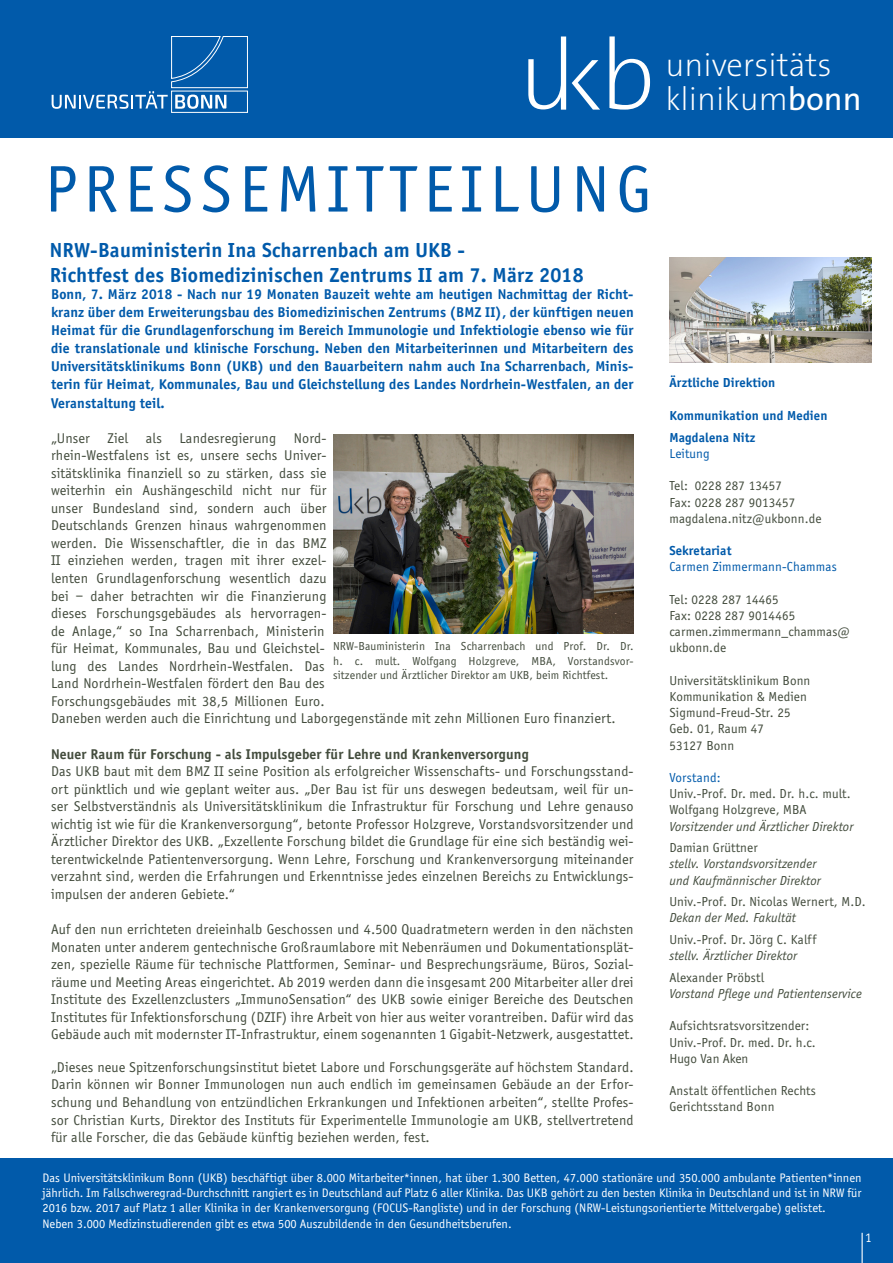
<style>
.page{position:relative;width:893px;height:1263px;background:#fff}
.page>*{position:absolute;margin:0;border:0;box-sizing:border-box;transform-origin:0 0}
.t1{font:67.95px "Officina Sans EF";letter-spacing:.1em;color:#015aaa}
.t2{font:200 32.7px "The Sans Os F";color:#fff}
.t3{font:700 21px/25.2px "Officina Sans EF";letter-spacing:.01em;color:#015aaa}
.t4{font:14.7px/17.5px "Officina Sans EF";letter-spacing:.01em;color:#434c3d;text-align:justify}
.t5{font:700 14.7px/18px "Officina Sans EF";letter-spacing:.01em;color:#015aaa;text-align:justify}
.t6{font:700 14.7px "Officina Sans EF";letter-spacing:.01em;color:#434c3d}
.t7{font:13.5px/16.2px "Officina Sans EF";letter-spacing:.01em;color:#434c3d}
.t8{font:italic 13.5px/16.2px "Officina Sans EF";letter-spacing:.01em;color:#434c3d}
.t9{font:700 13.5px/22.2px "Officina Sans EF";letter-spacing:.01em;color:#015aaa}
.t10{font:13.5px "Officina Sans EF";letter-spacing:.01em;color:#015aaa}
.t11{font:13.5px "Officina Sans EF";color:#fff}
.t12{font:12.75px/15.3px "Officina Sans EF";color:#fff}
.t13{font:12px/14.4px "Officina Sans EF";letter-spacing:.01em;color:#434c3d;text-align:justify}
.s1{font-weight:400}
</style>
<div class="page">
<div style="left:0;top:0;width:893px;height:137px;background:#015aaa"></div>
<div style="left:0;top:1158px;width:893px;height:105px;background:#015aaa"></div>
<svg style="left:528px;top:36px;width:38px;height:74px"></svg>
<svg style="left:572px;top:60px;width:28px;height:50px"></svg>
<svg style="left:609px;top:36px;width:41px;height:74px"></svg>
<hr style="left:861px;top:1233px;width:2px;height:30px;background:#fff">
<img style="left:669px;top:257px;width:203px;height:105px">
<svg style="left:52px;top:37px;width:195px;height:72px"></svg>
<img style="left:333px;top:435px;width:301px;height:198px">
<h2 class="t2" style="left:665px;top:44px;width:168px">universitäts</h2>
<h2 class="t2" style="left:665px;top:77px;width:198px">klinikum<span class="s1">bonn</span></h2>
<h1 class="t1" style="left:45px;top:151px;width:609px">PRESSEMITTEILUNG</h1>
<h3 class="t3" style="left:50px;top:237px;width:535px">NRW-Bauministerin Ina Scharrenbach am UKB -<br>Richtfest des Biomedizinischen Zentrums II am 7. März 2018</h3>
<p class="t5" style="left:51px;top:285px;width:584px">Bonn, 7. März 2018 - Nach nur 19 Monaten Bauzeit wehte am heutigen Nachmittag der Richt&shy;kranz über dem Erweiterungsbau des Biomedizinischen Zentrums (BMZ II), der künftigen neuen Heimat für die Grundlagenforschung im Bereich Immunologie und Infektiologie ebenso wie für die translationale und klinische Forschung. Neben den Mitarbeiterinnen und Mitarbeitern des Universitätsklinikums Bonn (UKB) und den Bauarbeitern nahm auch Ina Scharrenbach, Minis&shy;terin für Heimat, Kommunales, Bau und Gleichstellung des Landes Nordrhein-Westfalen, an der Veranstaltung teil.</p>
<p class="t4" style="left:51px;top:429px;width:566px;text-align:left">„Unser Ziel als Landesregierung Nord-<br>rhein-Westfalens ist es, unsere sechs Univer-<br>sitätsklinika finanziell so zu stärken, dass sie<br>weiterhin ein Aushängeschild nicht nur für<br>unser Bundesland sind, sondern auch über<br>Deutschlands Grenzen hinaus wahrgenommen<br>werden. Die Wissenschaftler, die in das BMZ<br>II einziehen werden, tragen mit ihrer exzel-<br>lenten Grundlagenforschung wesentlich dazu<br>bei – daher betrachten wir die Finanzierung<br>dieses Forschungsgebäudes als hervorragen-<br>de Anlage,“ so Ina Scharrenbach, Ministerin<br>für Heimat, Kommunales, Bau und Gleichstel-<br>lung des Landes Nordrhein-Westfalen. Das<br>Land Nordrhein-Westfalen fördert den Bau des<br>Forschungsgebäudes mit 38,5 Millionen Euro.<br>Daneben werden auch die Einrichtung und Laborgegenstände mit zehn Millionen Euro finanziert.</p>
<p class="t6" style="left:51px;top:745px;width:479px">Neuer Raum für Forschung - als Impulsgeber für Lehre und Krankenversorgung</p>
<p class="t4" style="left:51px;top:763px;width:584px">Das UKB baut mit dem BMZ II seine Position als erfolgreicher Wissenschafts- und Forschungsstand&shy;ort pünktlich und wie geplant weiter aus. „Der Bau ist für uns deswegen bedeutsam, weil für un&shy;ser Selbstverständnis als Universitätsklinikum die Infrastruktur für Forschung und Lehre genauso wichtig ist wie für die Krankenversorgung“, betonte Professor Holzgreve, Vorstandsvorsitzender und Ärztlicher Direktor des UKB. „Exzellente Forschung bildet die Grundlage für eine sich beständig wei&shy;terentwickelnde Patientenversorgung. Wenn Lehre, Forschung und Krankenversorgung miteinander verzahnt sind, werden die Erfahrungen und Erkenntnisse jedes einzelnen Bereichs zu Entwicklungs&shy;impulsen der anderen Gebiete.“</p>
<p class="t4" style="left:51px;top:920px;width:584px">Auf den nun errichteten dreieinhalb Geschossen und 4.500 Quadratmetern werden in den nächsten Monaten unter anderem gentechnische Großraumlabore mit Nebenräumen und Dokumentationsplät&shy;zen, spezielle Räume für technische Plattformen, Seminar- und Besprechungsräume, Büros, Sozial&shy;räume und Meeting Areas eingerichtet. Ab 2019 werden dann die insgesamt 200 Mitarbeiter aller drei Institute des Exzellenzclusters „ImmunoSensation“ des UKB sowie einiger Bereiche des Deutschen Institutes für Infektionsforschung (DZIF) ihre Arbeit von hier aus weiter vorantreiben. Dafür wird das Gebäude auch mit modernster IT-Infrastruktur, einem sogenannten 1 Gigabit-Netzwerk, ausgestattet.</p>
<p class="t4" style="left:51px;top:1058px;width:584px">„Dieses neue Spitzenforschungsinstitut bietet Labore und Forschungsgeräte auf höchstem Standard.<br>Darin können wir Bonner Immunologen nun auch endlich im gemeinsamen Gebäude an der Erfor&shy;schung und Behandlung von entzündlichen Erkrankungen und Infektionen arbeiten“, stellte Profes&shy;sor Christian Kurts, Direktor des Instituts für Experimentelle Immunologie am UKB, stellvertretend für alle Forscher, die das Gebäude künftig beziehen werden, fest.</p>
<p class="t13" style="left:333px;top:639px;width:302px">NRW-Bauministerin Ina Scharrenbach und Prof. Dr. Dr. h. c. mult. Wolfgang Holzgreve, MBA, Vorstandsvor&shy;sitzender und Ärztlicher Direktor am UKB, beim Richtfest.</p>
<p class="t9" style="left:669px;top:371px;width:107px">Ärztliche Direktion</p>
<p class="t9" style="left:669px;top:404px;width:160px">Kommunikation und Medien<br>Magdalena Nitz</p>
<p class="t10" style="left:669px;top:446px;width:42px">Leitung</p>
<p class="t7" style="left:669px;top:478px;width:154px">Tel: 0228 287 13457<br>Fax: 0228 287 9013457 magdalena.nitz@ukbonn.de</p>
<p class="t9" style="left:669px;top:539px;width:64px">Sekretariat</p>
<p class="t10" style="left:669px;top:559px;width:169px">Carmen Zimmermann-Chammas</p>
<p class="t7" style="left:669px;top:591px;width:182px">Tel: 0228 287 14465<br>Fax: 0228 287 9014465 carmen.zimmermann_chammas@ ukbonn.de</p>
<p class="t7" style="left:669px;top:672px;width:143px">Universitätsklinikum Bonn<br>Kommunikation &amp; Medien<br>Sigmund-Freud-Str. 25<br>Geb. 01, Raum 47<br>53127 Bonn</p>
<p class="t10" style="left:669px;top:770px;width:53px">Vorstand:</p>
<p class="t7" style="left:669px;top:786px;width:183px">Univ.-Prof. Dr. med. Dr. h.c. mult.<br>Wolfgang Holzgreve, MBA</p>
<p class="t8" style="left:669px;top:818px;width:185px">Vorsitzender und Ärztlicher Direktor</p>
<p class="t7" style="left:669px;top:840px;width:90px">Damian Grüttner</p>
<p class="t8" style="left:669px;top:856px;width:153px">stellv. Vorstandsvorsitzender und Kaufmännischer Direktor</p>
<p class="t7" style="left:669px;top:894px;width:198px">Univ.-Prof. Dr. Nicolas Wernert, M.D.</p>
<p class="t8" style="left:669px;top:910px;width:128px">Dekan der Med. Fakultät</p>
<p class="t7" style="left:669px;top:932px;width:148px">Univ.-Prof. Dr. Jörg C. Kalff</p>
<p class="t8" style="left:669px;top:948px;width:129px">stellv. Ärztlicher Direktor</p>
<p class="t7" style="left:669px;top:969px;width:96px">Alexander Pröbstl</p>
<p class="t8" style="left:669px;top:986px;width:194px">Vorstand Pflege und Patientenservice</p>
<p class="t7" style="left:669px;top:1018px;width:148px">Aufsichtsratsvorsitzender:<br>Univ.-Prof. Dr. med. Dr. h.c.<br>Hugo Van Aken</p>
<p class="t7" style="left:669px;top:1083px;width:148px">Anstalt öffentlichen Rechts<br>Gerichtsstand Bonn</p>
<p class="t12" style="left:43px;top:1170px;width:821px">Das Universitätsklinikum Bonn (UKB) beschäftigt über 8.000 Mitarbeiter*innen, hat über 1.300 Betten, 47.000 stationäre und 350.000 ambulante Patienten*innen jährlich. Im Fallschweregrad-Durchschnitt rangiert es in Deutschland auf Platz 6 aller Klinika. Das UKB gehört zu den besten Klinika in Deutschland und ist in NRW für 2016 bzw. 2017 auf Platz 1 aller Klinika in der Krankenversorgung (FOCUS-Rangliste) und in der Forschung (NRW-Leistungsorientierte Mittelvergabe) gelistet.<br>Neben 3.000 Medizinstudierenden gibt es etwa 500 Auszubildende in den Gesundheitsberufen.</p>
<p class="t11" style="left:865px;top:1230px;width:8px">1</p>
</div>
